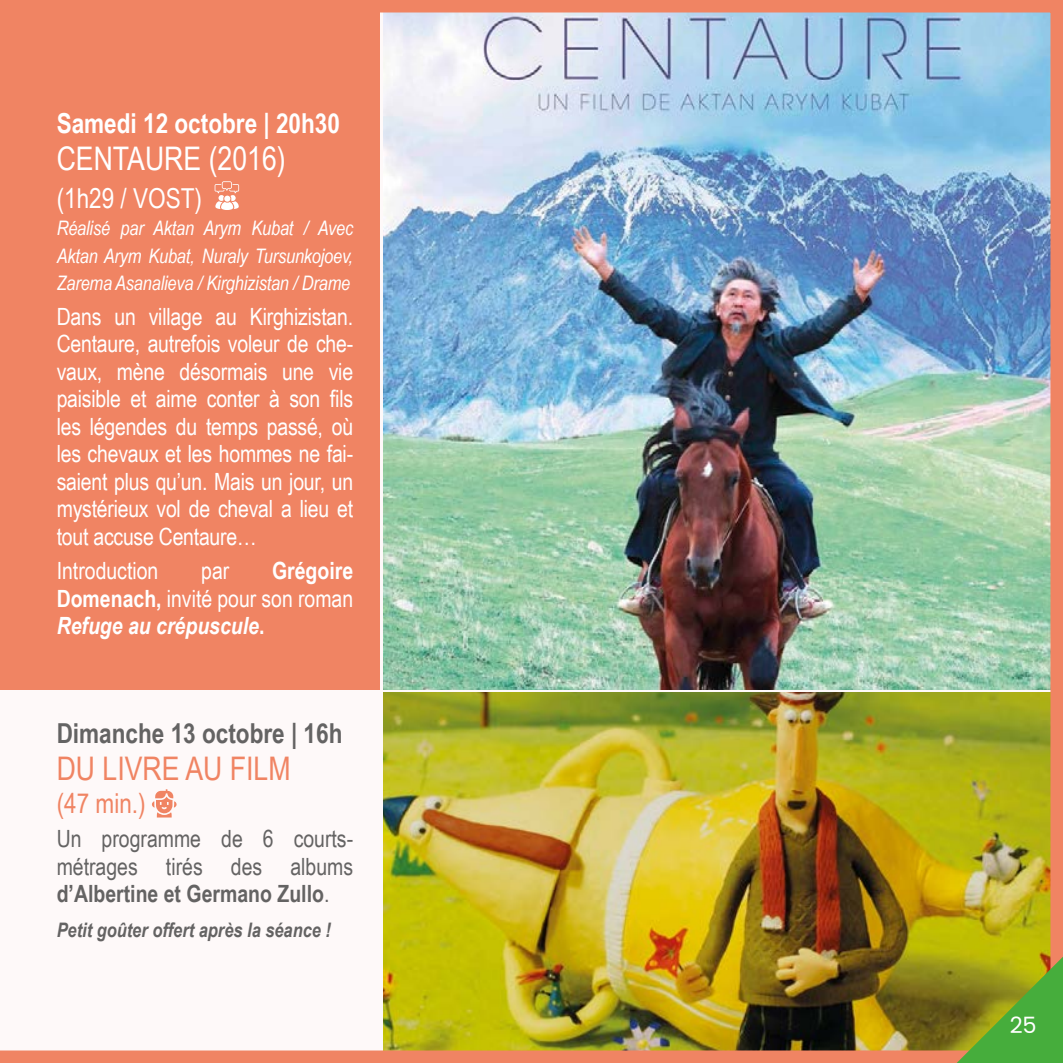
<style>
.page{position:relative;width:1063px;height:1063px;background:#fff}
.page>*{position:absolute;margin:0;border:0;box-sizing:border-box;transform-origin:0 0}
.t1{font:32.5px "Arial Narrow";color:#fff}
.t2{font:32.5px "Arial Narrow";color:#f08463}
.t3{font:700 27.5px "Arial Narrow";color:#fff}
.t4{font:700 27.5px "Arial Narrow";color:#646363}
.t5{font:27.5px "Arial Narrow";color:#fff}
.t6{font:27.5px "Arial Narrow";color:#f08463}
.t7{font:23.75px/27.5px "Arial Narrow";letter-spacing:-.01em;color:#fff;text-align:justify}
.t8{font:23.75px/27.5px "Arial Narrow";color:#646363;text-align:justify}
.t9{font:700 23.75px/27.5px "Arial Narrow";color:#fff;text-align:justify}
.t10{font:22.5px "Poppins";color:#fff}
.t11{font:italic 20px/27.5px "Arial Narrow";letter-spacing:-.01em;color:#fff;text-align:justify}
.t12{font:italic 700 20px "Arial Narrow";color:#646363}
.s1{font-weight:400}
.s2{font-style:italic}
.s3{font-weight:700}
</style>
<div class="page">
<img style="left:0;top:0;width:1056px;height:1056px">
<div style="left:1056px;top:0;width:7px;height:1063px;background:#f08463"></div>
<div style="left:0;top:1056px;width:1063px;height:7px;background:#f08463"></div>
<svg style="left:957px;top:957px;width:106px;height:106px;background:#709f29"></svg>
<div style="left:0;top:10px;width:380px;height:679px;background:#f08463"></div>
<svg style="left:215px;top:181px;width:24px;height:29px"></svg>
<svg style="left:152px;top:789px;width:25px;height:29px"></svg>
<p class="t3" style="left:57px;top:102px;width:285px">Samedi 12 octobre | 20h30</p>
<h1 class="t1" style="left:57px;top:135px;width:231px">CENTAURE (2016)</h1>
<p class="t5" style="left:57px;top:178px;width:147px">(1h29 / VOST)</p>
<p class="t11" style="left:57px;top:214px;width:298px">Réalisé par Aktan Arym Kubat / Avec Aktan Arym Kubat, Nuraly Tursunkojoev, Zarema Asanalieva / Kirghizistan / Drame</p>
<p class="t7" style="left:57px;top:302px;width:298px">Dans un village au Kirghizistan.<br>Centaure, autrefois voleur de che&shy;vaux, mène désormais une vie paisible et aime conter à son fils les légendes du temps passé, où les chevaux et les hommes ne fai&shy;saient plus qu’un. Mais un jour, un mystérieux vol de cheval a lieu et tout accuse Centaure…</p>
<p class="t7" style="left:57px;top:556px;width:103px">Introduction</p>
<p class="t7" style="left:201px;top:556px;width:30px">par</p>
<p class="t9" style="left:57px;top:556px;width:298px;text-indent:215px">Grégoire Domenach, <span class="s1">invité pour son roman </span><span class="s2">Refuge au crépuscule</span>.</p>
<p class="t4" style="left:57px;top:712px;width:287px">Dimanche 13 octobre | 16h</p>
<h1 class="t2" style="left:57px;top:745px;width:235px">DU LIVRE AU FILM</h1>
<p class="t6" style="left:57px;top:783px;width:90px">(47 min.)</p>
<p class="t8" style="left:57px;top:824px;width:298px">Un programme de 6 courts&shy;métrages tirés des albums <span class="s3">d’Albertine et Germano Zullo</span>.</p>
<p class="t12" style="left:57px;top:915px;width:276px">Petit goûter offert après la séance !</p>
<p class="t10" style="left:1010px;top:1012px;width:29px">25</p>
</div>
